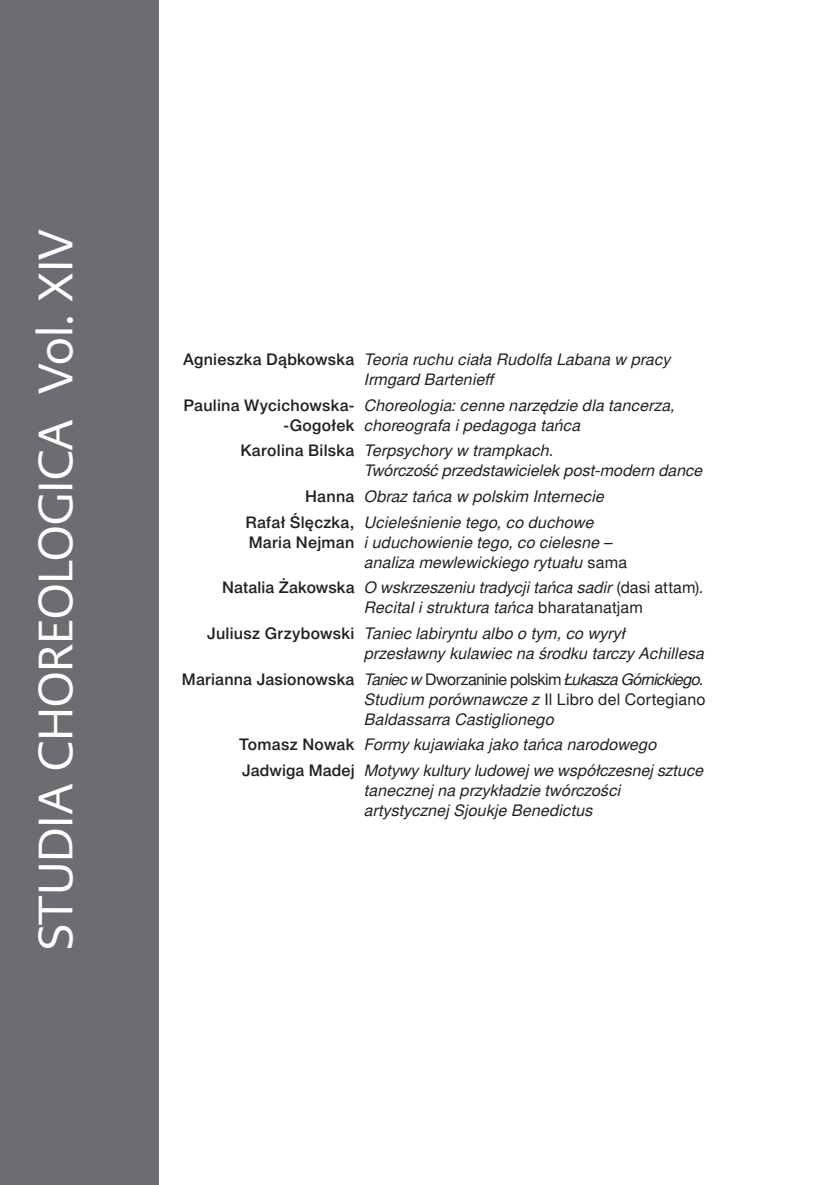
<style>
.page{position:relative;width:828px;height:1185px;background:#fff}
.page>*{position:absolute;margin:0;border:0;box-sizing:border-box;transform-origin:0 0}
.t1{font:48px "PMN Caecilia Sans Head";color:#fff}
.przypis_1{font:italic 16px "Switzer EFN";letter-spacing:.005em;color:#231f20}
.przypis_1-2{font:italic 16px "Switzer EFN";letter-spacing:-.04em;color:#231f20}
.przypis_1-3{font:16px "Switzer EFN";letter-spacing:.015em;color:#231f20}
.s1{font-family:"Switzer EFN Medium";font-style:normal}
.s2{font-style:normal}
.s3{font-style:italic}
</style>
<div class="page">
<div style="left:0;top:0;width:159px;height:1185px;background:#6c6d70"></div>
<p class="t1" style="left:25px;top:950px;width:722px;rotate:-90deg">STUDIA CHOREOLOGICA Vol. XIV</p>
<p class="przypis_1" style="left:183px;top:350px;width:489px"><span class="s1">Agnieszka Dąbkowska</span> Teoria ruchu ciała Rudolfa Labana w pracy</p>
<p class="przypis_1" style="left:364px;top:370px;width:132px">Irmgard Bartenieff</p>
<p class="przypis_1" style="left:183px;top:396px;width:493px"><span class="s1">Paulina Wycichowska-</span> Choreologia: cenne narzędzie dla tancerza,</p>
<p class="przypis_1" style="left:283px;top:416px;width:299px"><span class="s1">-Gogołek</span> choreografa i pedagoga tańca</p>
<p class="przypis_1" style="left:240px;top:441px;width:315px"><span class="s1">Karolina Bilska</span> Terpsychory w trampkach.</p>
<p class="przypis_1" style="left:364px;top:461px;width:340px">Twórczość przedstawicielek post-modern dance</p>
<p class="przypis_1" style="left:305px;top:487px;width:301px"><span class="s1">Hanna</span> Obraz tańca w polskim Internecie</p>
<p class="przypis_1" style="left:245px;top:513px;width:350px"><span class="s1">Rafał Ślęczka,</span> Ucieleśnienie tego, co duchowe</p>
<p class="przypis_1" style="left:249px;top:533px;width:365px"><span class="s1">Maria Nejman</span> i uduchowienie tego, co cielesne –</p>
<p class="przypis_1" style="left:364px;top:553px;width:264px">analiza mewlewickiego rytuału <span class="s2">sama</span></p>
<p class="przypis_1" style="left:222px;top:578px;width:483px"><span class="s1">Natalia Żakowska</span> O wskrzeszeniu tradycji tańca sadir <span class="s2">(dasi attam)</span>.</p>
<p class="przypis_1" style="left:364px;top:598px;width:280px">Recital i struktura tańca <span class="s2">bharatanatjam</span></p>
<p class="przypis_1" style="left:207px;top:624px;width:420px"><span class="s1">Juliusz Grzybowski</span> Taniec labiryntu albo o tym, co wyrył</p>
<p class="przypis_1" style="left:364px;top:644px;width:341px">przesławny kulawiec na środku tarczy Achillesa</p>
<p class="przypis_1-2" style="left:182px;top:670px;width:523px"><span class="s1">Marianna Jasionowska</span> Taniec w <span class="s2">Dworzaninie polskim</span> Łukasza Górnickiego.</p>
<p class="przypis_1-3" style="left:364px;top:690px;width:342px"><span class="s3">Studium porównawcze z</span> Il Libro del Cortegiano</p>
<p class="przypis_1" style="left:364px;top:710px;width:191px">Baldassarra Castiglionego</p>
<p class="przypis_1" style="left:239px;top:735px;width:420px"><span class="s1">Tomasz Nowak</span> Formy kujawiaka jako tańca narodowego</p>
<p class="przypis_1" style="left:242px;top:761px;width:463px"><span class="s1">Jadwiga Madej</span> Motywy kultury ludowej we współczesnej sztuce</p>
<p class="przypis_1" style="left:364px;top:781px;width:258px">tanecznej na przykładzie twórczości</p>
<p class="przypis_1" style="left:364px;top:801px;width:230px">artystycznej Sjoukje Benedictus</p>
</div>
